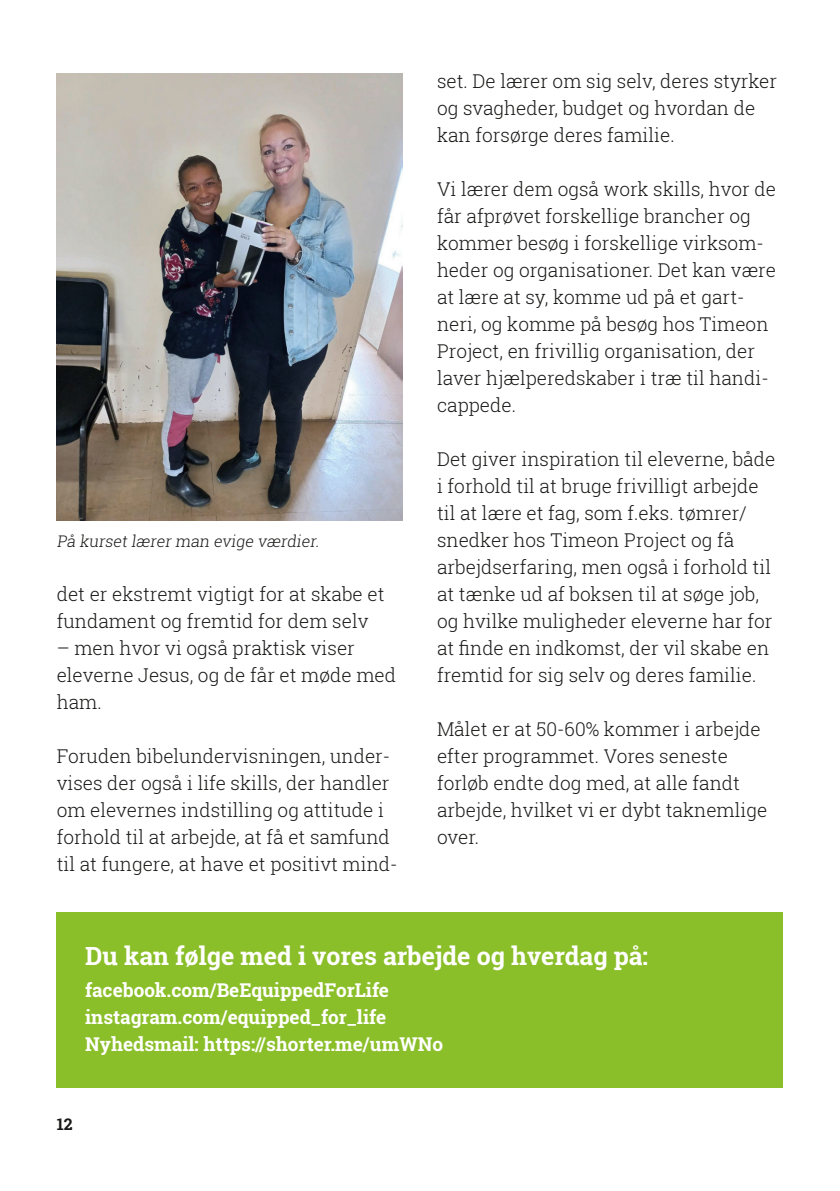
<style>
.page{position:relative;width:840px;height:1191px;background:#fff}
.page>*{position:absolute;margin:0;border:0;box-sizing:border-box;transform-origin:0 0}
.t1{font:700 25px "Roboto Slab";color:#fff}
.t2{font:300 19px/27px "Roboto Slab";color:#191918}
.t3{font:700 19px/27px "Roboto Slab";color:#fff}
.t4{font:300 16px "Roboto Slab";color:#191918}
.t5{font:700 16px "Roboto Slab";color:#191918}
</style>
<div class="page">
<img style="left:57px;top:74px;width:346px;height:446px">
<div style="left:57px;top:912px;width:725px;height:175px;background:#8bbf29"></div>
<p class="t4" style="left:57px;top:530px;width:266px">På kurset lærer man evige værdier.</p>
<p class="t2" style="left:57px;top:580px;width:329px">det er ekstremt vigtigt for at skabe et fundament og fremtid for dem selv</p>
<p class="t2" style="left:57px;top:634px;width:340px">– men hvor vi også praktisk viser eleverne Jesus, og de får et møde med ham.</p>
<p class="t2" style="left:57px;top:742px;width:342px">Foruden bibelundervisningen, under&shy;vises der også i life skills, der handler om elevernes indstilling og attitude i forhold til at arbejde, at få et samfund til at fungere, at have et positivt mind-</p>
<p class="t2" style="left:437px;top:67px;width:341px">set. De lærer om sig selv, deres styrker og svagheder, budget og hvordan de kan forsørge deres familie.</p>
<p class="t2" style="left:437px;top:175px;width:340px">Vi lærer dem også work skills, hvor de får afprøvet forskellige brancher og kommer besøg i forskellige virksom&shy;heder og organisationer. Det kan være at lære at sy, komme ud på et gart&shy;neri, og komme på besøg hos Timeon Project, en frivillig organisation, der laver hjælperedskaber i træ til handi&shy;cappede.</p>
<p class="t2" style="left:437px;top:445px;width:339px">Det giver inspiration til eleverne, både i forhold til at bruge frivilligt arbejde til at lære et fag, som f.eks. tømrer/ snedker hos Timeon Project og få arbejdserfaring, men også i forhold til at tænke ud af boksen til at søge job, og hvilke muligheder eleverne har for at finde en indkomst, der vil skabe en fremtid for sig selv og deres familie.</p>
<p class="t2" style="left:437px;top:715px;width:331px">Målet er at 50-60% kommer i arbejde efter programmet. Vores seneste forløb endte dog med, at alle fandt arbejde, hvilket vi er dybt taknemlige over.</p>
<h1 class="t1" style="left:85px;top:938px;width:564px">Du kan følge med i vores arbejde og hverdag på:</h1>
<p class="t3" style="left:85px;top:976px;width:359px">facebook.com/BeEquippedForLife instagram.com/equipped_for_life<br>Nyhedsmail: https://shorter.me/umWNo</p>
<p class="t5" style="left:57px;top:1113px;width:17px">12</p>
</div>
